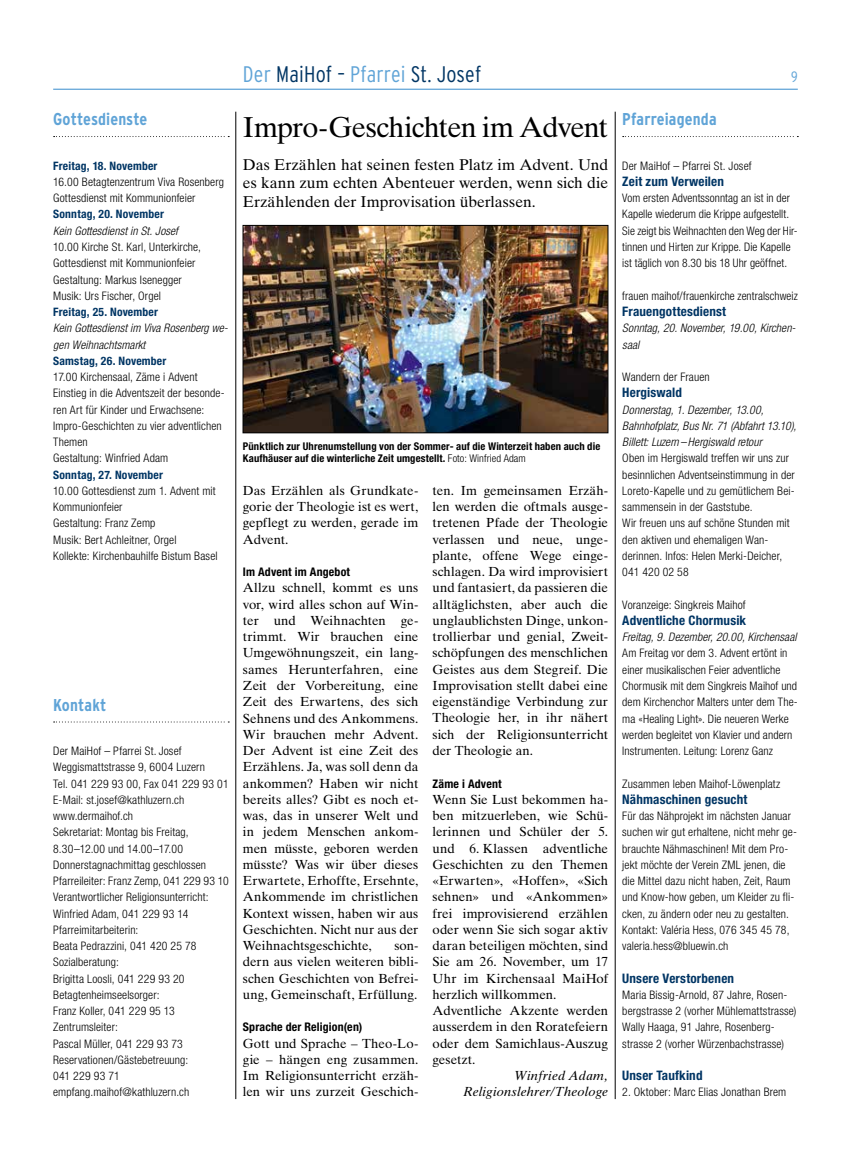
<style>
.page{position:relative;width:851px;height:1170px;background:#fff}
.page>*{position:absolute;margin:0;border:0;box-sizing:border-box;transform-origin:0 0}
.t1{font:28.75px "Times Ten LT Std";letter-spacing:-.03em;color:#000}
.t2{font:300 condensed 22.5px "Interstate";letter-spacing:.01em;color:#003564}
.t3{font:700 condensed 17.12px "Interstate";letter-spacing:.005em;color:#60a4d7}
.t4{font:15.62px/18.8px "Times Ten LT Std";letter-spacing:-.005em;color:#000;text-align:justify}
.t5{font:300 condensed 15px "Interstate";color:#60a4d7}
.t6{font:13.12px/16.2px "Times Ten LT Std";letter-spacing:-.005em;color:#000;text-align:justify}
.t7{font:700 condensed 13.12px "Helvetica Neue LT Std";letter-spacing:.015em;color:#003564}
.t8{font:italic 13.12px/16.2px "Times Ten LT Std";letter-spacing:.01em;color:#000;text-align:right}
.t9{font:700 condensed 11.88px "Helvetica Neue LT Std";letter-spacing:.015em;color:#000}
.t10{font:300 condensed 11.75px/16.2px "Helvetica Neue LT Std";letter-spacing:.01em;color:#000}
.t11{font:italic 300 condensed 11.75px/16.2px "Helvetica Neue LT Std";letter-spacing:.01em;color:#000}
.t12{font:700 condensed 11.62px "Helvetica Neue LT Std";letter-spacing:.02em;color:#003564}
.t13{font:700 condensed 10.62px/12.8px "Helvetica Neue LT Std";letter-spacing:.01em;color:#000}
.s1{color:#60a4d7}
.s2{font-weight:300}
</style>
<div class="page">
<hr style="left:53px;top:89px;width:744px;height:1px;background:#60a4d7">
<svg style="left:54px;top:136px;width:175px;height:1px"></svg>
<hr style="left:235px;top:112px;width:1px;height:986px;background:#000">
<hr style="left:615px;top:112px;width:1px;height:986px;background:#000">
<svg style="left:622px;top:136px;width:176px;height:1px"></svg>
<svg style="left:54px;top:721px;width:175px;height:1px"></svg>
<img style="left:245px;top:227px;width:361px;height:204px">
<div style="left:243px;top:225px;width:365px;height:208px;border:1px solid #000"></div>
<h3 class="t3" style="left:53px;top:110px;width:96px">Gottesdienste</h3>
<p class="t12" style="left:53px;top:158px;width:106px">Freitag, 18. November</p>
<p class="t10" style="left:53px;top:173px;width:172px">16.00 Betagtenzentrum Viva Rosenberg<br>Gottesdienst mit Kommunionfeier</p>
<p class="t12" style="left:53px;top:207px;width:112px">Sonntag, 20. November</p>
<p class="t11" style="left:53px;top:223px;width:126px">Kein Gottesdienst in St. Josef</p>
<p class="t10" style="left:53px;top:238px;width:149px">10.00 Kirche St. Karl, Unterkirche,<br>Gottesdienst mit Kommunionfeier<br>Gestaltung: Markus Isenegger<br>Musik: Urs Fischer, Orgel</p>
<p class="t12" style="left:53px;top:305px;width:106px">Freitag, 25. November</p>
<p class="t11" style="left:53px;top:320px;width:176px">Kein Gottesdienst im Viva Rosenberg we&shy;gen Weihnachtsmarkt</p>
<p class="t12" style="left:53px;top:353px;width:115px">Samstag, 26. November</p>
<p class="t10" style="left:53px;top:368px;width:173px">17.00 Kirchensaal, Zäme i Advent<br>Einstieg in die Adventszeit der besonde&shy;ren Art für Kinder und Erwachsene:<br>Impro-Geschichten zu vier adventlichen<br>Themen<br>Gestaltung: Winfried Adam</p>
<p class="t12" style="left:53px;top:467px;width:111px">Sonntag, 27. November</p>
<p class="t10" style="left:53px;top:482px;width:166px">10.00 Gottesdienst zum 1. Advent mit<br>Kommunionfeier<br>Gestaltung: Franz Zemp<br>Musik: Bert Achleitner, Orgel<br>Kollekte: Kirchenbauhilfe Bistum Basel</p>
<h3 class="t3" style="left:53px;top:695px;width:55px">Kontakt</h3>
<p class="t10" style="left:53px;top:742px;width:177px">Der MaiHof – Pfarrei St. Josef<br>Weggismattstrasse 9, 6004 Luzern<br>Tel. 041 229 93 00, Fax 041 229 93 01<br>E-Mail: st.josef@kathluzern.ch www.dermaihof.ch<br>Sekretariat: Montag bis Freitag,<br>8.30–12.00 und 14.00–17.00<br>Donnerstagnachmittag geschlossen<br>Pfarreileiter: Franz Zemp, 041 229 93 10<br>Verantwortlicher Religionsunterricht:<br>Winfried Adam, 041 229 93 14<br>Pfarreimitarbeiterin:<br>Beata Pedrazzini, 041 420 25 78<br>Sozialberatung:<br>Brigitta Loosli, 041 229 93 20<br>Betagtenheimseelsorger:<br>Franz Koller, 041 229 95 13<br>Zentrumsleiter:<br>Pascal Müller, 041 229 93 73<br>Reservationen/Gästebetreuung:<br>041 229 93 71 empfang.maihof@kathluzern.ch</p>
<h2 class="t2" style="left:243px;top:62px;width:240px"><span class="s1">Der</span> MaiHof – <span class="s1">Pfarrei</span> St. Josef</h2>
<p class="t5" style="left:791px;top:68px;width:8px">9</p>
<h1 class="t1" style="left:243px;top:110px;width:366px">Impro-Geschichten im Advent</h1>
<h3 class="t4" style="left:243px;top:155px;width:367px">Das Erzählen hat seinen festen Platz im Advent. Und es kann zum echten Abenteuer werden, wenn sich die Erzählenden der Improvisation überlassen.</h3>
<p class="t13" style="left:243px;top:439px;width:359px">Pünktlich zur Uhrenumstellung von der Sommer- auf die Winterzeit haben auch die<br>Kaufhäuser auf die winterliche Zeit umgestellt. <span class="s2">Foto: Winfried Adam</span></p>
<p class="t6" style="left:243px;top:482px;width:177px">Das Erzählen als Grundkate&shy;gorie der Theologie ist es wert, gepflegt zu werden, gerade im Advent.</p>
<p class="t9" style="left:243px;top:564px;width:109px">Im Advent im Angebot</p>
<p class="t6" style="left:243px;top:579px;width:177px">Allzu schnell, kommt es uns vor, wird alles schon auf Win&shy;ter und Weihnachten ge&shy;trimmt. Wir brauchen eine Umgewöhnungszeit, ein lang&shy;sames Herunterfahren, eine Zeit der Vorbereitung, eine Zeit des Erwartens, des sich Sehnens und des Ankommens.<br>Wir brauchen mehr Advent.<br>Der Advent ist eine Zeit des Erzählens. Ja, was soll denn da ankommen? Haben wir nicht bereits alles? Gibt es noch et&shy;was, das in unserer Welt und in jedem Menschen ankom&shy;men müsste, geboren werden müsste? Was wir über dieses Erwartete, Erhoffte, Ersehnte, Ankommende im christlichen Kontext wissen, haben wir aus Geschichten. Nicht nur aus der Weihnachtsgeschichte,</p>
<p class="t6" style="left:243px;top:937px;width:177px;text-indent:151px">son&shy;dern aus vielen weiteren bibli&shy;schen Geschichten von Befrei&shy;ung, Gemeinschaft, Erfüllung.</p>
<p class="t9" style="left:243px;top:1019px;width:121px">Sprache der Religion(en)</p>
<p class="t6" style="left:243px;top:1034px;width:177px">Gott und Sprache – Theo-Lo&shy;gie – hängen eng zusammen.<br>Im Religionsunterricht erzäh&shy;len wir uns zurzeit Geschich-</p>
<p class="t6" style="left:432px;top:482px;width:177px">ten. Im gemeinsamen Erzäh&shy;len werden die oftmals ausge&shy;tretenen Pfade der Theologie verlassen und neue, unge&shy;plante, offene Wege einge&shy;schlagen. Da wird improvisiert und fantasiert, da passieren die alltäglichsten, aber auch die unglaublichsten Dinge, unkon&shy;trollierbar und genial, Zweit&shy;schöpfungen des menschlichen Geistes aus dem Stegreif. Die Improvisation stellt dabei eine eigenständige Verbindung zur Theologie her, in ihr nähert sich der Religionsunterricht der Theologie an.</p>
<p class="t9" style="left:432px;top:776px;width:71px">Zäme i Advent</p>
<p class="t6" style="left:432px;top:791px;width:177px;text-align:left">Wenn Sie Lust bekommen ha&shy;ben mitzuerleben, wie Schü&shy;lerinnen und Schüler der 5. und 6. Klassen adventliche<br>Geschichten zu den Themen «Erwarten», «Hoffen», «Sich sehnen» und «Ankommen» frei improvisierend erzählen oder wenn Sie sich sogar aktiv daran beteiligen möchten, sind<br>Sie am 26. November, um 17<br>Uhr im Kirchensaal MaiHof herzlich willkommen.<br>Adventliche Akzente werden ausserdem in den Roratefeiern oder dem Samichlaus-Auszug gesetzt.</p>
<p class="t8" style="left:463px;top:1067px;width:146px">Winfried Adam,<br>Religionslehrer/Theologe</p>
<h3 class="t3" style="left:622px;top:110px;width:96px">Pfarreiagenda</h3>
<p class="t10" style="left:622px;top:157px;width:131px">Der MaiHof – Pfarrei St. Josef</p>
<p class="t7" style="left:622px;top:173px;width:103px">Zeit zum Verweilen</p>
<p class="t10" style="left:622px;top:190px;width:177px">Vom ersten Adventssonntag an ist in der Kapelle wiederum die Krippe aufgestellt.<br>Sie zeigt bis Weihnachten den Weg der Hir&shy;tinnen und Hirten zur Krippe. Die Kapelle ist täglich von 8.30 bis 18 Uhr geöffnet.</p>
<p class="t10" style="left:622px;top:287px;width:177px">frauen maihof/frauenkirche zentralschweiz</p>
<p class="t7" style="left:622px;top:303px;width:105px">Frauengottesdienst</p>
<p class="t11" style="left:622px;top:320px;width:175px">Sonntag, 20. November, 19.00, Kirchen&shy;saal</p>
<p class="t10" style="left:622px;top:368px;width:89px">Wandern der Frauen</p>
<p class="t7" style="left:622px;top:384px;width:61px">Hergiswald</p>
<p class="t11" style="left:622px;top:401px;width:175px">Donnerstag, 1. Dezember, 13.00,<br>Bahnhofplatz, Bus Nr. 71 (Abfahrt 13.10),<br>Billett: Luzern – Hergiswald retour</p>
<p class="t10" style="left:622px;top:450px;width:174px">Oben im Hergiswald treffen wir uns zur besinnlichen Adventseinstimmung in der Loreto-Kapelle und zu gemütlichem Bei&shy;sammensein in der Gaststube.<br>Wir freuen uns auf schöne Stunden mit den aktiven und ehemaligen Wan&shy;derinnen. Infos: Helen Merki-Deicher, 041 420 02 58</p>
<p class="t10" style="left:622px;top:596px;width:125px">Voranzeige: Singkreis Maihof</p>
<p class="t7" style="left:622px;top:612px;width:125px">Adventliche Chormusik</p>
<p class="t11" style="left:622px;top:629px;width:176px">Freitag, 9. Dezember, 20.00, Kirchensaal</p>
<p class="t10" style="left:622px;top:645px;width:177px">Am Freitag vor dem 3. Advent ertönt in einer musikalischen Feier adventliche Chormusik mit dem Singkreis Maihof und dem Kirchenchor Malters unter dem The&shy;ma «Healing Light». Die neueren Werke werden begleitet von Klavier und andern Instrumenten. Leitung: Lorenz Ganz</p>
<p class="t10" style="left:622px;top:775px;width:159px">Zusammen leben Maihof-Löwenplatz</p>
<p class="t7" style="left:622px;top:791px;width:127px">Nähmaschinen gesucht</p>
<p class="t10" style="left:622px;top:807px;width:176px">Für das Nähprojekt im nächsten Januar suchen wir gut erhaltene, nicht mehr ge&shy;brauchte Nähmaschinen! Mit dem Pro&shy;jekt möchte der Verein ZML jenen, die die Mittel dazu nicht haben, Zeit, Raum und Know-how geben, um Kleider zu fli&shy;cken, zu ändern oder neu zu gestalten.<br>Kontakt: Valéria Hess, 076 345 45 78, valeria.hess@bluewin.ch</p>
<p class="t7" style="left:622px;top:969px;width:113px">Unsere Verstorbenen</p>
<p class="t10" style="left:622px;top:986px;width:176px">Maria Bissig-Arnold, 87 Jahre, Rosen&shy;bergstrasse 2 (vorher Mühlemattstrasse)<br>Wally Haaga, 91 Jahre, Rosenberg&shy;strasse 2 (vorher Würzenbachstrasse)</p>
<p class="t7" style="left:622px;top:1067px;width:82px">Unser Taufkind</p>
<p class="t10" style="left:622px;top:1083px;width:165px">2. Oktober: Marc Elias Jonathan Brem</p>
</div>
